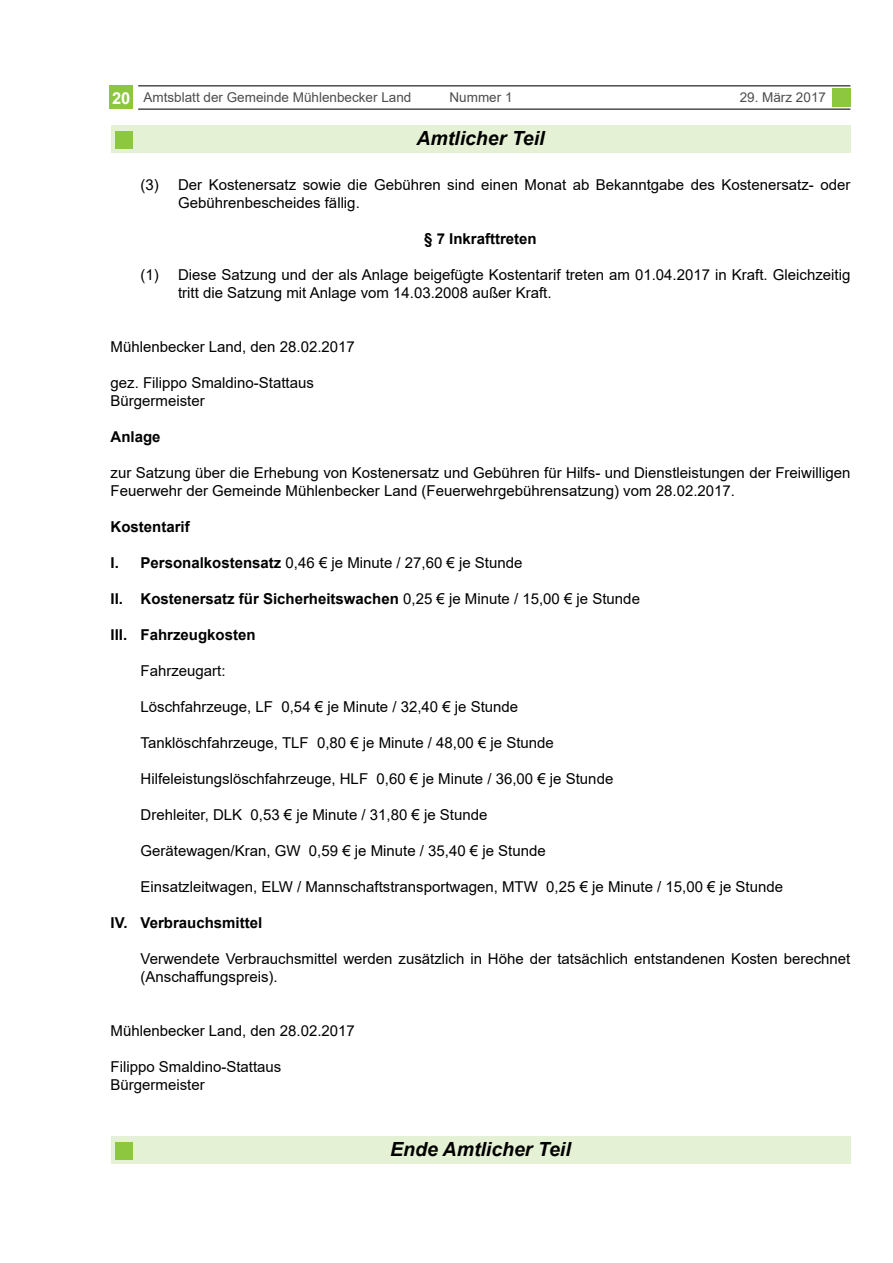
<style>
.page{position:relative;width:893px;height:1263px;background:#fff}
.page>*{position:absolute;margin:0;border:0;box-sizing:border-box;transform-origin:0 0}
.t1{font:italic 700 19.5px "Arial";color:#000}
.t2{font:15px/18px "Arial";color:#000}
.t3{font:700 15px "Arial";color:#000}
.t4{font:13.5px "Arial";color:#4d4d4f}
.s1{font-weight:700;font-size:16.5px;color:#fff}
.s2{font-weight:700}
.s3{font-weight:400}
</style>
<div class="page">
<div style="left:111px;top:125px;width:739px;height:28px;background:#e5f1d4"></div>
<div style="left:832px;top:89px;width:18px;height:18px;background:#8dc63f"></div>
<div style="left:109px;top:85px;width:24px;height:23px;background:#8dc63f"></div>
<hr style="left:138px;top:85px;width:712px;height:2px;background:#4d4d4f">
<hr style="left:138px;top:108px;width:712px;height:2px;background:#4d4d4f">
<div style="left:115px;top:132px;width:18px;height:17px;background:#8dc63f"></div>
<div style="left:111px;top:1136px;width:739px;height:28px;background:#e5f1d4"></div>
<div style="left:115px;top:1143px;width:17px;height:17px;background:#8dc63f"></div>
<p class="t4" style="left:112px;top:88px;width:301px"><span class="s1">20</span> Amtsblatt der Gemeinde Mühlenbecker Land</p>
<p class="t4" style="left:449px;top:88px;width:65px">Nummer 1</p>
<p class="t4" style="left:740px;top:88px;width:88px">29. März 2017</p>
<h1 class="t1" style="left:416px;top:125px;width:130px">Amtlicher Teil</h1>
<p class="t2" style="left:178px;top:175px;width:674px;text-indent:-38px">(3) Der Kostenersatz sowie die Gebühren sind einen Monat ab Bekanntgabe des Kostenersatz- oder<br>Gebührenbescheides fällig.</p>
<p class="t3" style="left:424px;top:228px;width:114px">§ 7 Inkrafttreten</p>
<p class="t2" style="left:178px;top:265px;width:674px;text-indent:-38px">(1) Diese Satzung und der als Anlage beigefügte Kostentarif treten am 01.04.2017 in Kraft. Gleichzeitig tritt die Satzung mit Anlage vom 14.03.2008 außer Kraft.</p>
<p class="t2" style="left:111px;top:337px;width:246px">Mühlenbecker Land, den 28.02.2017</p>
<p class="t2" style="left:111px;top:373px;width:205px">gez. Filippo Smaldino-Stattaus<br>Bürgermeister</p>
<p class="t3" style="left:111px;top:426px;width:52px">Anlage</p>
<p class="t2" style="left:111px;top:463px;width:741px">zur Satzung über die Erhebung von Kostenersatz und Gebühren für Hilfs- und Dienstleistungen der Freiwilligen<br>Feuerwehr der Gemeinde Mühlenbecker Land (Feuerwehrgebührensatzung) vom 28.02.2017.</p>
<p class="t3" style="left:111px;top:516px;width:81px">Kostentarif</p>
<p class="t2" style="left:111px;top:553px;width:413px"><span class="s2">I. Personalkostensatz</span> 0,46 € je Minute / 27,60 € je Stunde</p>
<p class="t3" style="left:111px;top:588px;width:531px">II. Kostenersatz für Sicherheitswachen <span class="s3">0,25 € je Minute / 15,00 € je Stunde</span></p>
<p class="t3" style="left:111px;top:624px;width:147px">III. Fahrzeugkosten</p>
<p class="t2" style="left:141px;top:661px;width:87px">Fahrzeugart:</p>
<p class="t2" style="left:141px;top:697px;width:379px">Löschfahrzeuge, LF 0,54 € je Minute / 32,40 € je Stunde</p>
<p class="t2" style="left:141px;top:733px;width:415px">Tanklöschfahrzeuge, TLF 0,80 € je Minute / 48,00 € je Stunde</p>
<p class="t2" style="left:141px;top:769px;width:474px">Hilfeleistungslöschfahrzeuge, HLF 0,60 € je Minute / 36,00 € je Stunde</p>
<p class="t2" style="left:141px;top:805px;width:348px">Drehleiter, DLK 0,53 € je Minute / 31,80 € je Stunde</p>
<p class="t2" style="left:141px;top:841px;width:407px">Gerätewagen/Kran, GW 0,59 € je Minute / 35,40 € je Stunde</p>
<p class="t2" style="left:141px;top:877px;width:644px">Einsatzleitwagen, ELW / Mannschaftstransportwagen, MTW 0,25 € je Minute / 15,00 € je Stunde</p>
<p class="t3" style="left:111px;top:912px;width:153px">IV. Verbrauchsmittel</p>
<p class="t2" style="left:141px;top:949px;width:711px">Verwendete Verbrauchsmittel werden zusätzlich in Höhe der tatsächlich entstandenen Kosten berechnet (Anschaffungspreis).</p>
<p class="t2" style="left:111px;top:1021px;width:246px">Mühlenbecker Land, den 28.02.2017</p>
<p class="t2" style="left:111px;top:1057px;width:172px">Filippo Smaldino-Stattaus<br>Bürgermeister</p>
<h1 class="t1" style="left:390px;top:1136px;width:182px">Ende Amtlicher Teil</h1>
</div>
